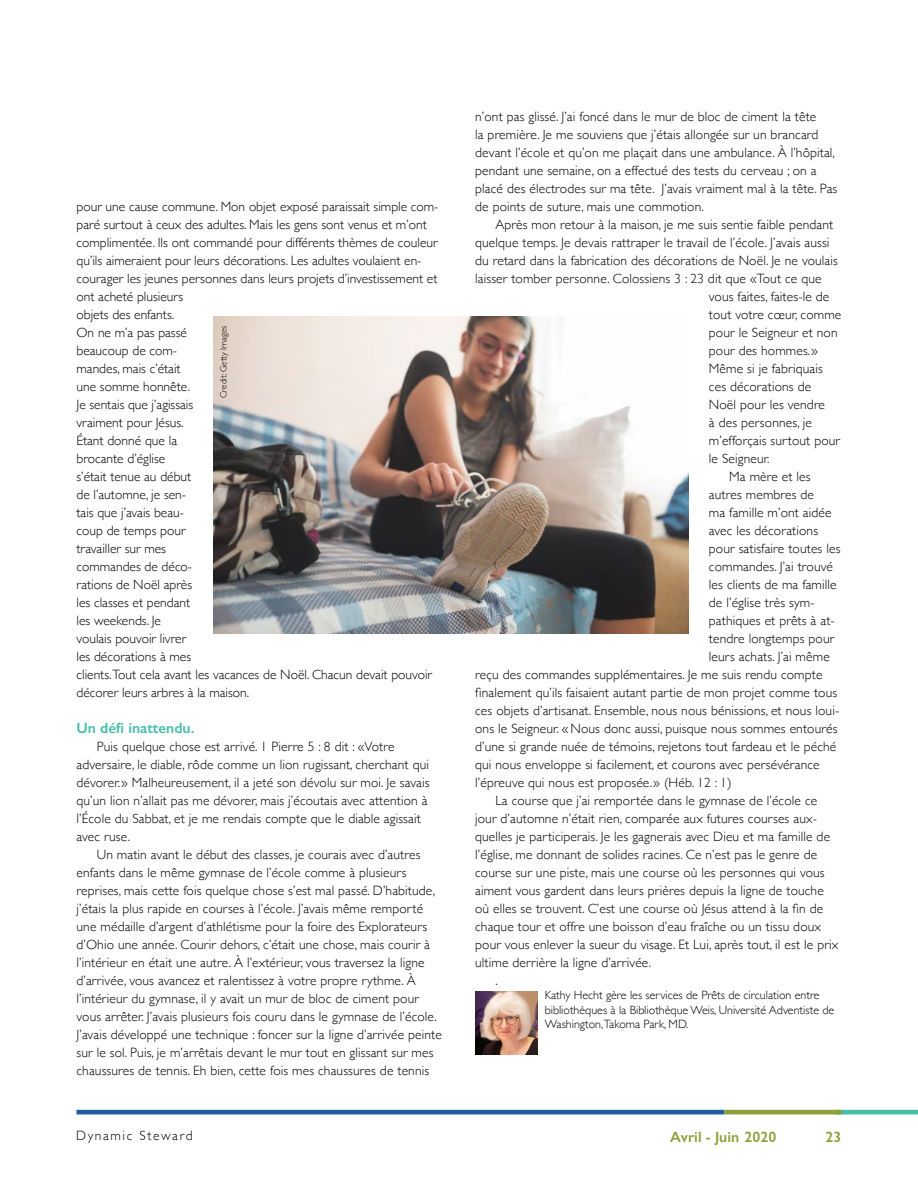
<style>
.page{position:relative;width:918px;height:1188px;background:#fff}
.page>*{position:absolute;margin:0;border:0;box-sizing:border-box;transform-origin:0 0}
.t1{font:600 15px "Gill Sans";color:#8ea03c}
.t2{font:600 15px "Gill Sans";color:#46bea5}
.t3{font:300 13.5px/18px "Gill Sans";letter-spacing:.01em;color:#000}
.t4{font:300 13.5px "Gill Sans";letter-spacing:.12em;color:#000}
.t5{font:300 12px/14.4px "Gill Sans";color:#000}
.t6{font:300 9px "Gill Sans";color:#000}
</style>
<div class="page">
<hr style="left:77px;top:1110px;width:647px;height:4px;background:#215e9e">
<hr style="left:835px;top:1110px;width:83px;height:4px;background:#46bea5">
<hr style="left:724px;top:1110px;width:117px;height:4px;background:#8ea03c">
<img style="left:475px;top:992px;width:63px;height:62px">
<img style="left:214px;top:316px;width:475px;height:317px">
<p class="t3" style="left:77px;top:197px;width:364px">pour une cause commune. Mon objet exposé paraissait simple com&shy;paré surtout à ceux des adultes. Mais les gens sont venus et m’ont complimentée. Ils ont commandé pour différents thèmes de couleur qu’ils aimeraient pour leurs décorations. Les adultes voulaient en&shy;courager les jeunes personnes dans leurs projets d’investissement et ont acheté plusieurs<br>objets des enfants.<br>On ne m’a pas passé<br>beaucoup de com-<br>mandes, mais c’était<br>une somme honnête.<br>Je sentais que j’agissais<br>vraiment pour Jésus.<br>Étant donné que la<br>brocante d’église<br>s’était tenue au début<br>de l’automne, je sen-<br>tais que j’avais beau-<br>coup de temps pour<br>travailler sur mes<br>commandes de déco-<br>rations de Noël après<br>les classes et pendant<br>les weekends. Je<br>voulais pouvoir livrer<br>les décorations à mes<br>clients.Tout cela avant les vacances de Noël. Chacun devait pouvoir décorer leurs arbres à la maison.</p>
<p class="t2" style="left:77px;top:719px;width:119px">Un défi inattendu.</p>
<p class="t3" style="left:77px;top:737px;width:355px;text-indent:20px">Puis quelque chose est arrivé. 1 Pierre 5 : 8 dit : «Votre adversaire, le diable, rôde comme un lion rugissant, cherchant qui dévorer.» Malheureusement, il a jeté son dévolu sur moi. Je savais qu’un lion n’allait pas me dévorer, mais j’écoutais avec attention à l’École du Sabbat, et je me rendais compte que le diable agissait avec ruse.</p>
<p class="t3" style="left:77px;top:845px;width:367px;text-indent:20px">Un matin avant le début des classes, je courais avec d’autres enfants dans le même gymnase de l’école comme à plusieurs reprises, mais cette fois quelque chose s’est mal passé. D’habitude, j’étais la plus rapide en courses à l’école. J’avais même remporté une médaille d’argent d’athlétisme pour la foire des Explorateurs d’Ohio une année. Courir dehors, c’était une chose, mais courir à l’intérieur en était une autre. À l’extérieur, vous traversez la ligne d’arrivée, vous avancez et ralentissez à votre propre rythme. À l’intérieur du gymnase, il y avait un mur de bloc de ciment pour vous arrêter. J’avais plusieurs fois couru dans le gymnase de l’école.<br>J’avais développé une technique : foncer sur la ligne d’arrivée peinte sur le sol. Puis, je m’arrêtais devant le mur tout en glissant sur mes chaussures de tennis. Eh bien, cette fois mes chaussures de tennis</p>
<p class="t6" style="left:216px;top:398px;width:74px;rotate:-90deg">Credit: Getty Images</p>
<p class="t3" style="left:475px;top:107px;width:364px">n’ont pas glissé. J’ai foncé dans le mur de bloc de ciment la tête<br>la première. Je me souviens que j’étais allongée sur un brancard devant l’école et qu’on me plaçait dans une ambulance. À l’hôpital, pendant une semaine, on a effectué des tests du cerveau ; on a placé des électrodes sur ma tête. J’avais vraiment mal à la tête. Pas de points de suture, mais une commotion.</p>
<p class="t3" style="left:495px;top:215px;width:339px">Après mon retour à la maison, je me suis sentie faible pendant</p>
<p class="t3" style="left:475px;top:233px;width:356px">quelque temps. Je devais rattraper le travail de l’école. J’avais aussi</p>
<p class="t3" style="left:475px;top:251px;width:364px">du retard dans la fabrication des décorations de Noël. Je ne voulais</p>
<p class="t3" style="left:475px;top:269px;width:348px">laisser tomber personne. Colossiens 3 : 23 dit que «Tout ce que</p>
<p class="t3" style="left:709px;top:287px;width:122px">vous faites, faites-le de</p>
<p class="t3" style="left:709px;top:305px;width:134px">tout votre cœur, comme</p>
<p class="t3" style="left:709px;top:323px;width:130px">pour le Seigneur et non</p>
<p class="t3" style="left:709px;top:341px;width:110px">pour des hommes.»</p>
<p class="t3" style="left:709px;top:359px;width:116px">Même si je fabriquais</p>
<p class="t3" style="left:709px;top:377px;width:104px">ces décorations de</p>
<p class="t3" style="left:709px;top:395px;width:118px">Noël pour les vendre</p>
<p class="t3" style="left:709px;top:413px;width:104px">à des personnes, je</p>
<p class="t3" style="left:709px;top:431px;width:133px">m’efforçais surtout pour</p>
<p class="t3" style="left:709px;top:449px;width:62px">le Seigneur.</p>
<p class="t3" style="left:729px;top:467px;width:83px">Ma mère et les</p>
<p class="t3" style="left:709px;top:485px;width:107px">autres membres de</p>
<p class="t3" style="left:709px;top:503px;width:124px">ma famille m’ont aidée</p>
<p class="t3" style="left:709px;top:521px;width:111px">avec les décorations</p>
<p class="t3" style="left:709px;top:539px;width:133px">pour satisfaire toutes les</p>
<p class="t3" style="left:709px;top:557px;width:126px">commandes. J’ai trouvé</p>
<p class="t3" style="left:709px;top:575px;width:129px">les clients de ma famille</p>
<p class="t3" style="left:709px;top:593px;width:107px">de l’église très sym-</p>
<p class="t3" style="left:709px;top:611px;width:127px">pathiques et prêts à at-</p>
<p class="t3" style="left:709px;top:629px;width:127px">tendre longtemps pour</p>
<p class="t3" style="left:709px;top:647px;width:122px">leurs achats. J’ai même</p>
<p class="t3" style="left:475px;top:665px;width:349px">reçu des commandes supplémentaires. Je me suis rendu compte</p>
<p class="t3" style="left:475px;top:683px;width:364px">finalement qu’ils faisaient autant partie de mon projet comme tous</p>
<p class="t3" style="left:475px;top:701px;width:366px">ces objets d’artisanat. Ensemble, nous nous bénissions, et nous loui-</p>
<p class="t3" style="left:475px;top:719px;width:364px">ons le Seigneur. «Nous donc aussi, puisque nous sommes entourés</p>
<p class="t3" style="left:475px;top:737px;width:363px">d’une si grande nuée de témoins, rejetons tout fardeau et le péché</p>
<p class="t3" style="left:475px;top:755px;width:346px">qui nous enveloppe si facilement, et courons avec persévérance</p>
<p class="t3" style="left:475px;top:773px;width:258px">l’épreuve qui nous est proposée.» (Héb. 12 : 1)</p>
<p class="t3" style="left:495px;top:791px;width:323px">La course que j’ai remportée dans le gymnase de l’école ce</p>
<p class="t3" style="left:475px;top:809px;width:343px">jour d’automne n’était rien, comparée aux futures courses aux-</p>
<p class="t3" style="left:475px;top:827px;width:356px">quelles je participerais. Je les gagnerais avec Dieu et ma famille de</p>
<p class="t3" style="left:475px;top:845px;width:343px">l’église, me donnant de solides racines. Ce n’est pas le genre de</p>
<p class="t3" style="left:475px;top:863px;width:351px">course sur une piste, mais une course où les personnes qui vous</p>
<p class="t3" style="left:475px;top:881px;width:350px">aiment vous gardent dans leurs prières depuis la ligne de touche</p>
<p class="t3" style="left:475px;top:899px;width:350px">où elles se trouvent. C’est une course où Jésus attend à la fin de</p>
<p class="t3" style="left:475px;top:917px;width:347px">chaque tour et offre une boisson d’eau fraîche ou un tissu doux</p>
<p class="t3" style="left:475px;top:935px;width:365px">pour vous enlever la sueur du visage. Et Lui, après tout, il est le prix</p>
<p class="t3" style="left:475px;top:953px;width:178px">ultime derrière la ligne d’arrivée.</p>
<p class="t3" style="left:495px;top:971px;width:4px">.</p>
<p class="t5" style="left:545px;top:988px;width:291px">Kathy Hecht gère les services de Prêts de circulation entre bibliothèques à la Bibliothèque Weis, Université Adventiste de<br>Washington,Takoma Park, MD.</p>
<p class="t4" style="left:76px;top:1125px;width:118px">Dynamic Steward</p>
<p class="t1" style="left:670px;top:1128px;width:108px">Avril - Juin 2020</p>
<p class="t1" style="left:826px;top:1128px;width:17px">23</p>
</div>
